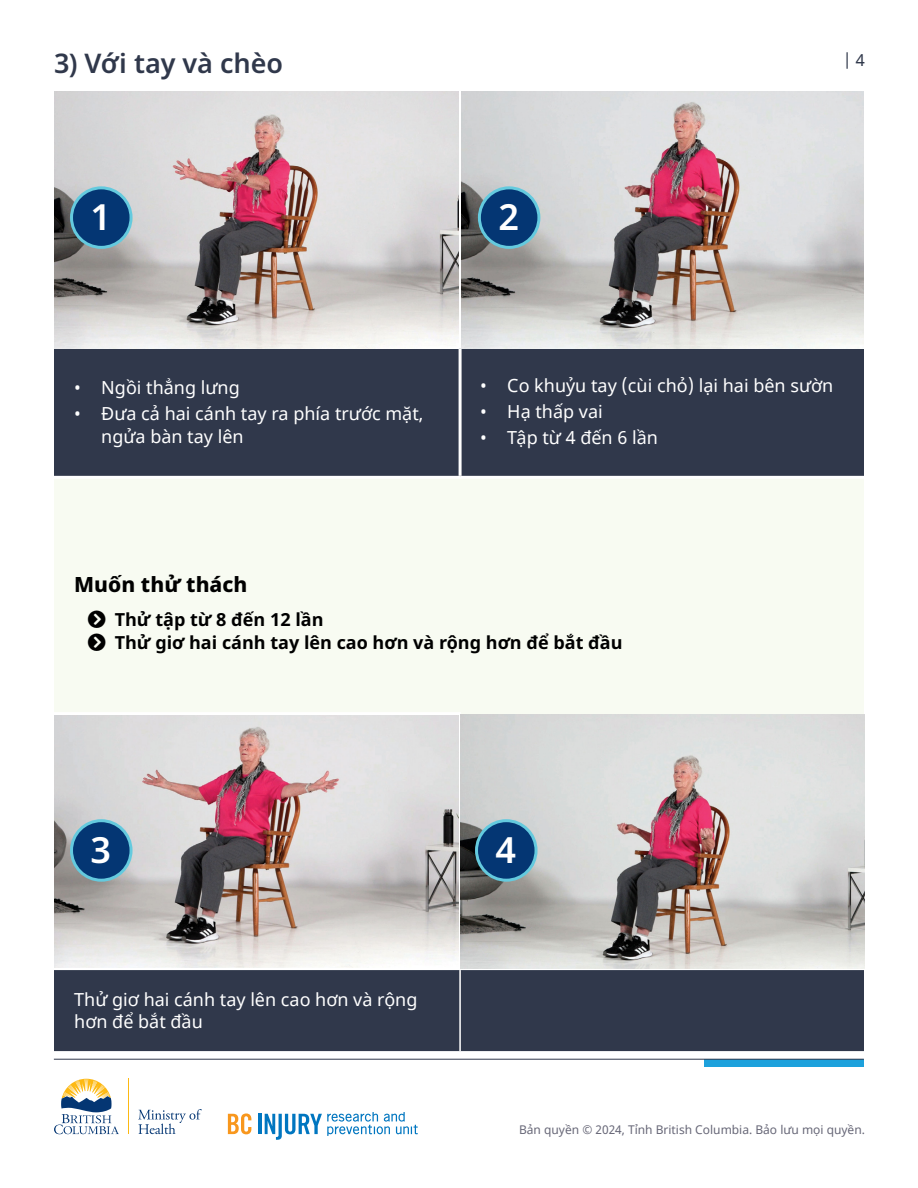
<style>
.page{position:relative;width:918px;height:1188px;background:#fff}
.page>*{position:absolute;margin:0;border:0;box-sizing:border-box;transform-origin:0 0}
.Heading_3_-_Noto_copy_no_side_bar{font:600 36px "Noto Sans";color:#fff}
.Heading_3_-_Noto_copy_no_side_bar-2{font:600 27px "Noto Sans";letter-spacing:-.005em;color:#30384b}
.Heading_4_-_Noto{font:800 21px "Noto Sans";color:#000}
.Body_-_Noto{font:18px/22.5px "Noto Sans";color:#fff}
.t1{font:700 18px "Noto Sans";color:#000}
.t2{font:16.5px "Noto Sans";color:#30384b}
.t3{font:12px "Noto Sans";color:#676777}
</style>
<div class="page">
<div style="left:704px;top:1059px;width:160px;height:8px;background:#1da1dc"></div>
<svg style="left:228px;top:1113px;width:23px;height:21px"></svg>
<hr style="left:258px;top:1114px;width:3px;height:20px;background:#0076c0">
<svg style="left:265px;top:1112px;width:153px;height:28px"></svg>
<svg style="left:138px;top:1109px;width:64px;height:25px"></svg>
<svg style="left:54px;top:1079px;width:65px;height:55px"></svg>
<hr style="left:128px;top:1079px;width:1px;height:55px;background:#fdb913">
<hr style="left:54px;top:1059px;width:810px;height:1px;background:#30384b">
<div style="left:54px;top:348px;width:810px;height:703px;background:#30384b"></div>
<div style="left:54px;top:477px;width:810px;height:237px;background:#f8fbf2"></div>
<hr style="left:459px;top:970px;width:2px;height:81px;background:#fff">
<hr style="left:459px;top:348px;width:3px;height:128px;background:#fff">
<hr style="left:54px;top:476px;width:406px;height:3px;background:#fff">
<hr style="left:460px;top:476px;width:404px;height:3px;background:#fff">
<hr style="left:54px;top:712px;width:407px;height:3px;background:#fff">
<hr style="left:459px;top:715px;width:2px;height:255px;background:#fff">
<img style="left:54px;top:92px;width:405px;height:256px">
<img style="left:462px;top:92px;width:402px;height:256px">
<img style="left:54px;top:715px;width:405px;height:252px">
<img style="left:461px;top:715px;width:403px;height:254px">
<div style="left:72px;top:188px;width:59px;height:59px;background:#043673;border-radius:50%"></div>
<div style="left:70px;top:186px;width:63px;height:63px;border:3px solid #64cade;border-radius:50%"></div>
<div style="left:479px;top:188px;width:60px;height:59px;background:#043673;border-radius:50%"></div>
<div style="left:478px;top:186px;width:62px;height:63px;border:3px solid #64cade;border-radius:50%"></div>
<div style="left:72px;top:821px;width:59px;height:59px;background:#043673;border-radius:50%"></div>
<div style="left:70px;top:819px;width:63px;height:63px;border:3px solid #64cade;border-radius:50%"></div>
<div style="left:477px;top:821px;width:59px;height:59px;background:#043673;border-radius:50%"></div>
<div style="left:475px;top:819px;width:63px;height:63px;border:3px solid #64cade;border-radius:50%"></div>
<p class="Heading_3_-_Noto_copy_no_side_bar-2" style="left:54px;top:48px;width:230px">3) Với tay và chèo</p>
<p class="t2" style="left:843px;top:48px;width:24px">| 4</p>
<p class="Heading_3_-_Noto_copy_no_side_bar" style="left:90px;top:197px;width:22px">1</p>
<p class="Heading_3_-_Noto_copy_no_side_bar" style="left:498px;top:197px;width:22px">2</p>
<p class="Body_-_Noto" style="left:74px;top:377px;width:167px">• Ngồi thẳng lưng</p>
<p class="Body_-_Noto" style="left:101px;top:403px;width:324px;text-indent:-27px">• Đưa cả hai cánh tay ra phía trước mặt, ngửa bàn tay lên</p>
<p class="Body_-_Noto" style="left:480px;top:375px;width:355px">• Co khuỷu tay (cùi chỏ) lại hai bên sườn</p>
<p class="Body_-_Noto" style="left:480px;top:401px;width:124px">• Hạ thấp vai</p>
<p class="Body_-_Noto" style="left:480px;top:427px;width:179px">• Tập từ 4 đến 6 lần</p>
<p class="Heading_4_-_Noto" style="left:74px;top:572px;width:175px">Muốn thử thách</p>
<p class="t1" style="left:115px;top:610px;width:210px">Thử tập từ 8 đến 12 lần</p>
<p class="t1" style="left:115px;top:632px;width:509px">Thử giơ hai cánh tay lên cao hơn và rộng hơn để bắt đầu</p>
<p class="Heading_3_-_Noto_copy_no_side_bar" style="left:90px;top:830px;width:22px">3</p>
<p class="Heading_3_-_Noto_copy_no_side_bar" style="left:495px;top:830px;width:22px">4</p>
<p class="Body_-_Noto" style="left:74px;top:989px;width:345px">Thử giơ hai cánh tay lên cao hơn và rộng hơn để bắt đầu</p>
<p class="t3" style="left:519px;top:1121px;width:347px">Bản quyền © 2024, Tỉnh British Columbia. Bảo lưu mọi quyền.</p>
</div>
